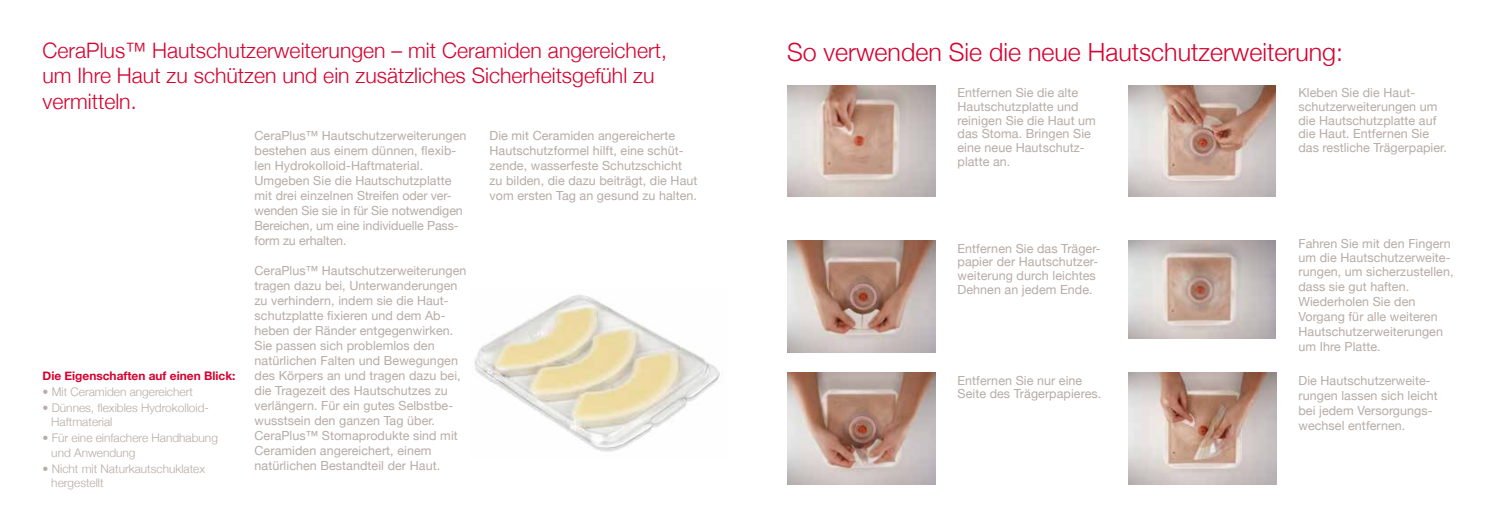
<style>
.page{position:relative;width:1489px;height:527px;background:#fff}
.page>*{position:absolute;margin:0;border:0;box-sizing:border-box;transform-origin:0 0}
.t1{font:300 25px "Helvetica Neue";color:#d6012f}
.t2{font:300 21.25px/25.5px "Helvetica Neue";color:#d6012f}
.t3{font:12.5px/15px "Helvetica Neue";letter-spacing:.005em;color:#b7aca6}
.t4{font:300 11.88px/14.2px "Helvetica Neue";color:#b7aca6}
.t5{font:700 11.88px "Helvetica Neue";color:#d6012f}
</style>
<div class="page">
<img style="left:1128px;top:85px;width:147px;height:112px">
<img style="left:1128px;top:241px;width:147px;height:97px">
<img style="left:787px;top:85px;width:148px;height:112px">
<img style="left:787px;top:240px;width:148px;height:112px">
<img style="left:787px;top:372px;width:148px;height:112px">
<img style="left:1128px;top:372px;width:148px;height:112px">
<img style="left:474px;top:295px;width:246px;height:157px">
<h2 class="t2" style="left:43px;top:36px;width:626px">CeraPlus™ Hautschutzerweiterungen – mit Ceramiden angereichert, um Ihre Haut zu schützen und ein zusätzliches Sicherheitsgefühl zu vermitteln.</h2>
<p class="t5" style="left:43px;top:366px;width:194px">Die Eigenschaften auf einen Blick:</p>
<p class="t4" style="left:43px;top:383px;width:152px">• Mit Ceramiden angereichert</p>
<p class="t4" style="left:51px;top:399px;width:159px;text-indent:-9px">• Dünnes, flexibles Hydrokolloid-<br>Haftmaterial</p>
<p class="t4" style="left:51px;top:430px;width:168px;text-indent:-9px">• Für eine einfachere Handhabung und Anwendung</p>
<p class="t4" style="left:51px;top:460px;width:155px;text-indent:-9px">• Nicht mit Naturkautschuklatex hergestellt</p>
<p class="t3" style="left:254px;top:128px;width:213px">CeraPlus™ Hautschutzerweiterungen bestehen aus einem dünnen, flexib&shy;len Hydrokolloid-Haftmaterial.<br>Umgeben Sie die Hautschutzplatte mit drei einzelnen Streifen oder ver&shy;wenden Sie sie in für Sie notwendigen Bereichen, um eine individuelle Pass&shy;form zu erhalten.</p>
<p class="t3" style="left:254px;top:263px;width:213px">CeraPlus™ Hautschutzerweiterungen tragen dazu bei, Unterwanderungen zu verhindern, indem sie die Haut&shy;schutzplatte fixieren und dem Ab&shy;heben der Ränder entgegenwirken.<br>Sie passen sich problemlos den natürlichen Falten und Bewegungen des Körpers an und tragen dazu bei, die Tragezeit des Hautschutzes zu verlängern. Für ein gutes Selbstbe&shy;wusstsein den ganzen Tag über.<br>CeraPlus™ Stomaprodukte sind mit Ceramiden angereichert, einem natürlichen Bestandteil der Haut.</p>
<p class="t3" style="left:489px;top:128px;width:209px">Die mit Ceramiden angereicherte Hautschutzformel hilft, eine schüt&shy;zende, wasserfeste Schutzschicht zu bilden, die dazu beiträgt, die Haut vom ersten Tag an gesund zu halten.</p>
<h1 class="t1" style="left:787px;top:32px;width:557px">So verwenden Sie die neue Hautschutzerweiterung:</h1>
<p class="t3" style="left:957px;top:86px;width:140px;line-height:13.8px">Entfernen Sie die alte<br>Hautschutzplatte und reinigen Sie die Haut um das Stoma. Bringen Sie eine neue Hautschutz&shy;platte an.</p>
<p class="t3" style="left:957px;top:242px;width:145px;line-height:13.8px">Entfernen Sie das Träger&shy;papier der Hautschutzer&shy;weiterung durch leichtes<br>Dehnen an jedem Ende.</p>
<p class="t3" style="left:957px;top:373px;width:145px;line-height:13.8px">Entfernen Sie nur eine<br>Seite des Trägerpapieres.</p>
<p class="t3" style="left:1298px;top:86px;width:150px;line-height:13.8px">Kleben Sie die Haut&shy;schutzerweiterungen um die Hautschutzplatte auf die Haut. Entfernen Sie das restliche Trägerpapier.</p>
<p class="t3" style="left:1298px;top:237px;width:156px;line-height:13.8px">Fahren Sie mit den Fingern um die Hautschutzerweite&shy;rungen, um sicherzustellen,</p>
<p class="t3" style="left:1298px;top:279px;width:146px">dass sie gut haften.<br>Wiederholen Sie den<br>Vorgang für alle weiteren<br>Hautschutzerweiterungen um Ihre Platte.</p>
<p class="t3" style="left:1298px;top:373px;width:141px">Die Hautschutzerweite&shy;rungen lassen sich leicht bei jedem Versorgungs&shy;wechsel entfernen.</p>
</div>
